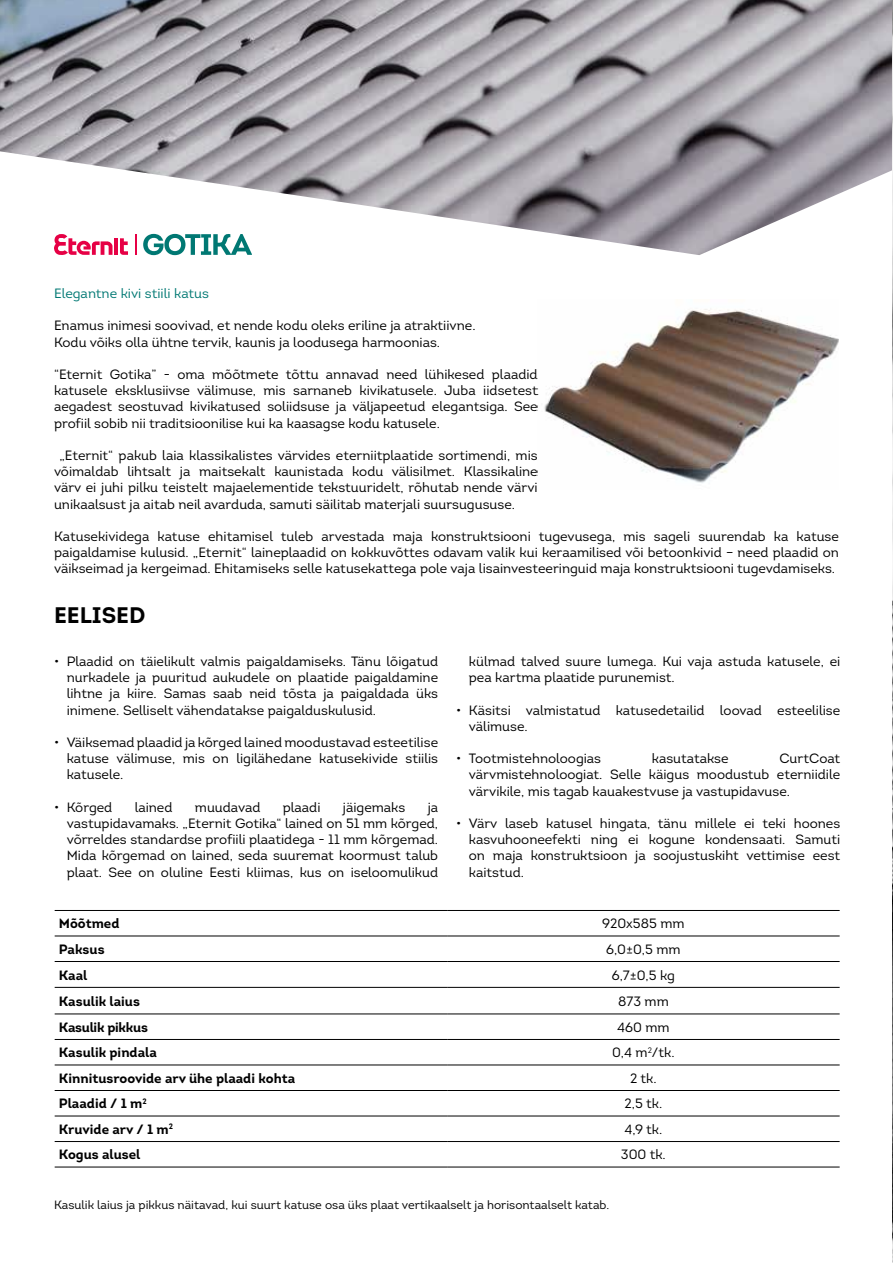
<style>
.page{position:relative;width:893px;height:1263px;background:#fff}
.page>*{position:absolute;margin:0;border:0;box-sizing:border-box;transform-origin:0 0}
.t1{font:700 22.5px "Intro";color:#000}
.t2{font:13.5px/16.2px "Intro";color:#000;text-align:justify}
.t3{font:700 13.5px "Intro";color:#000}
.t4{font:13.5px "Intro";color:#007873}
.t5{font:700 13.5px "Intro";letter-spacing:-.02em;color:#000}
.t6{font:12px "Intro";color:#000}
</style>
<div class="page">
<img style="left:544px;top:309px;width:295px;height:174px">
<svg style="left:0;top:0;width:892px;height:255px"></svg>
<svg style="left:54px;top:234px;width:74px;height:21px"></svg>
<svg style="left:143px;top:233px;width:109px;height:22px"></svg>
<hr style="left:135px;top:234px;width:2px;height:21px;background:#e60045">
<hr style="left:55px;top:910px;width:392px;height:1px;background:#000">
<hr style="left:55px;top:936px;width:392px;height:1px;background:#000">
<hr style="left:55px;top:961px;width:392px;height:1px;background:#000">
<hr style="left:55px;top:987px;width:392px;height:1px;background:#000">
<hr style="left:55px;top:1014px;width:392px;height:1px;background:#000">
<hr style="left:55px;top:1039px;width:392px;height:1px;background:#000">
<hr style="left:55px;top:1065px;width:392px;height:1px;background:#000">
<hr style="left:55px;top:1090px;width:392px;height:1px;background:#000">
<hr style="left:55px;top:1116px;width:392px;height:1px;background:#000">
<hr style="left:55px;top:1141px;width:392px;height:1px;background:#000">
<hr style="left:55px;top:1167px;width:392px;height:1px;background:#000">
<hr style="left:447px;top:910px;width:393px;height:1px;background:#000">
<hr style="left:447px;top:936px;width:393px;height:1px;background:#000">
<hr style="left:447px;top:961px;width:393px;height:1px;background:#000">
<hr style="left:447px;top:987px;width:393px;height:1px;background:#000">
<hr style="left:447px;top:1014px;width:393px;height:1px;background:#000">
<hr style="left:447px;top:1039px;width:393px;height:1px;background:#000">
<hr style="left:447px;top:1065px;width:393px;height:1px;background:#000">
<hr style="left:447px;top:1090px;width:393px;height:1px;background:#000">
<hr style="left:447px;top:1116px;width:393px;height:1px;background:#000">
<hr style="left:447px;top:1141px;width:393px;height:1px;background:#000">
<hr style="left:447px;top:1167px;width:393px;height:1px;background:#000">
<p class="t4" style="left:54px;top:285px;width:157px">Elegantne kivi stiili katus</p>
<p class="t2" style="left:54px;top:318px;width:423px">Enamus inimesi soovivad, et nende kodu oleks eriline ja atraktiivne.<br>Kodu võiks olla ühtne tervik, kaunis ja loodusega harmoonias.</p>
<p class="t2" style="left:54px;top:366px;width:485px">“Eternit Gotika” - oma mõõtmete tõttu annavad need lühikesed plaadid katusele eksklusiivse välimuse, mis sarnaneb kivikatusele. Juba iidsetest aegadest seostuvad kivikatused soliidsuse ja väljapeetud elegantsiga. See profiil sobib nii traditsioonilise kui ka kaasagse kodu katusele.</p>
<p class="t2" style="left:54px;top:447px;width:485px;text-indent:5px">„Eternit“ pakub laia klassikalistes värvides eterniitplaatide sortimendi, mis võimaldab lihtsalt ja maitsekalt kaunistada kodu välisilmet. Klassikaline värv ei juhi pilku teistelt majaelementide tekstuuridelt, rõhutab nende värvi unikaalsust ja aitab neil avarduda, samuti säilitab materjali suursugususe.</p>
<p class="t2" style="left:54px;top:528px;width:786px">Katusekividega katuse ehitamisel tuleb arvestada maja konstruktsiooni tugevusega, mis sageli suurendab ka katuse paigaldamise kulusid. „Eternit“ laineplaadid on kokkuvõttes odavam valik kui keraamilised või betoonkivid – need plaadid on väikseimad ja kergeimad. Ehitamiseks selle katusekattega pole vaja lisainvesteeringuid maja konstruktsiooni tugevdamiseks.</p>
<h1 class="t1" style="left:54px;top:601px;width:93px">EELISED</h1>
<p class="t2" style="left:67px;top:653px;width:373px;text-indent:-13px">• Plaadid on täielikult valmis paigaldamiseks. Tänu lõigatud nurkadele ja puuritud aukudele on plaatide paigaldamine lihtne ja kiire. Samas saab neid tõsta ja paigaldada üks inimene. Selliselt vähendatakse paigalduskulusid.</p>
<p class="t2" style="left:67px;top:734px;width:373px;text-indent:-13px">• Väiksemad plaadid ja kõrged lained moodustavad esteetilise katuse välimuse, mis on ligilähedane katusekivide stiilis katusele.</p>
<p class="t2" style="left:54px;top:799px;width:60px">• Kõrged</p>
<p class="t2" style="left:135px;top:799px;width:39px">lained</p>
<p class="t2" style="left:195px;top:799px;width:67px">muudavad</p>
<p class="t2" style="left:283px;top:799px;width:39px">plaadi</p>
<p class="t2" style="left:343px;top:799px;width:64px">jäigemaks</p>
<p class="t2" style="left:469px;top:653px;width:373px">külmad talved suure lumega. Kui vaja astuda katusele, ei pea kartma plaatide purunemist.</p>
<p class="t2" style="left:469px;top:702px;width:373px;text-indent:-13px">• Käsitsi valmistatud katusedetailid loovad esteelilise välimuse.</p>
<p class="t2" style="left:456px;top:750px;width:146px">• Tootmistehnoloogias</p>
<p class="t2" style="left:652px;top:750px;width:78px">kasutatakse</p>
<p class="t2" style="left:469px;top:750px;width:373px;text-indent:310px">CurtCoat värvmistehnoloogiat. Selle käigus moodustub eterniidile värvikile, mis tagab kauakestvuse ja vastupidavuse.</p>
<p class="t2" style="left:469px;top:815px;width:373px;text-indent:-13px">• Värv laseb katusel hingata, tänu millele ei teki hoones kasvuhooneefekti ning ei kogune kondensaati. Samuti on maja konstruktsioon ja soojustuskiht vettimise eest kaitstud.</p>
<p class="t2" style="left:67px;top:799px;width:373px;text-indent:361px">ja vastupidavamaks. „Eternit Gotika“ lained on 51 mm kõrged, võrreldes standardse profiili plaatidega - 11 mm kõrgemad.<br>Mida kõrgemad on lained, seda suuremat koormust talub plaat. See on oluline Eesti kliimas, kus on iseloomulikud</p>
<p class="t3" style="left:59px;top:915px;width:62px">Mõõtmed</p>
<p class="t2" style="left:602px;top:915px;width:84px">920x585 mm</p>
<p class="t3" style="left:59px;top:940px;width:47px">Paksus</p>
<p class="t2" style="left:606px;top:941px;width:76px">6,0±0,5 mm</p>
<p class="t3" style="left:59px;top:966px;width:30px">Kaal</p>
<p class="t2" style="left:612px;top:967px;width:65px">6,7±0,5 kg</p>
<p class="t3" style="left:59px;top:992px;width:83px">Kasulik laius</p>
<p class="t2" style="left:618px;top:993px;width:52px">873 mm</p>
<p class="t5" style="left:59px;top:1018px;width:91px">Kasulik pikkus</p>
<p class="t2" style="left:617px;top:1019px;width:54px">460 mm</p>
<p class="t3" style="left:59px;top:1044px;width:99px">Kasulik pindala</p>
<p class="t2" style="left:612px;top:1044px;width:64px">0,4 m<sup>2</sup>/tk.</p>
<p class="t3" style="left:59px;top:1069px;width:238px">Kinnitusroovide arv ühe plaadi kohta</p>
<p class="t2" style="left:630px;top:1070px;width:28px">2 tk.</p>
<p class="t3" style="left:59px;top:1095px;width:89px">Plaadid / 1 m<sup>2</sup></p>
<p class="t2" style="left:625px;top:1095px;width:39px">2,5 tk.</p>
<p class="t3" style="left:59px;top:1120px;width:116px">Kruvide arv / 1 m<sup>2</sup></p>
<p class="t2" style="left:624px;top:1121px;width:39px">4,9 tk.</p>
<p class="t3" style="left:59px;top:1146px;width:83px">Kogus alusel</p>
<p class="t2" style="left:621px;top:1146px;width:46px">300 tk.</p>
<p class="t6" style="left:54px;top:1197px;width:557px">Kasulik laius ja pikkus näitavad, kui suurt katuse osa üks plaat vertikaalselt ja horisontaalselt katab.</p>
</div>
